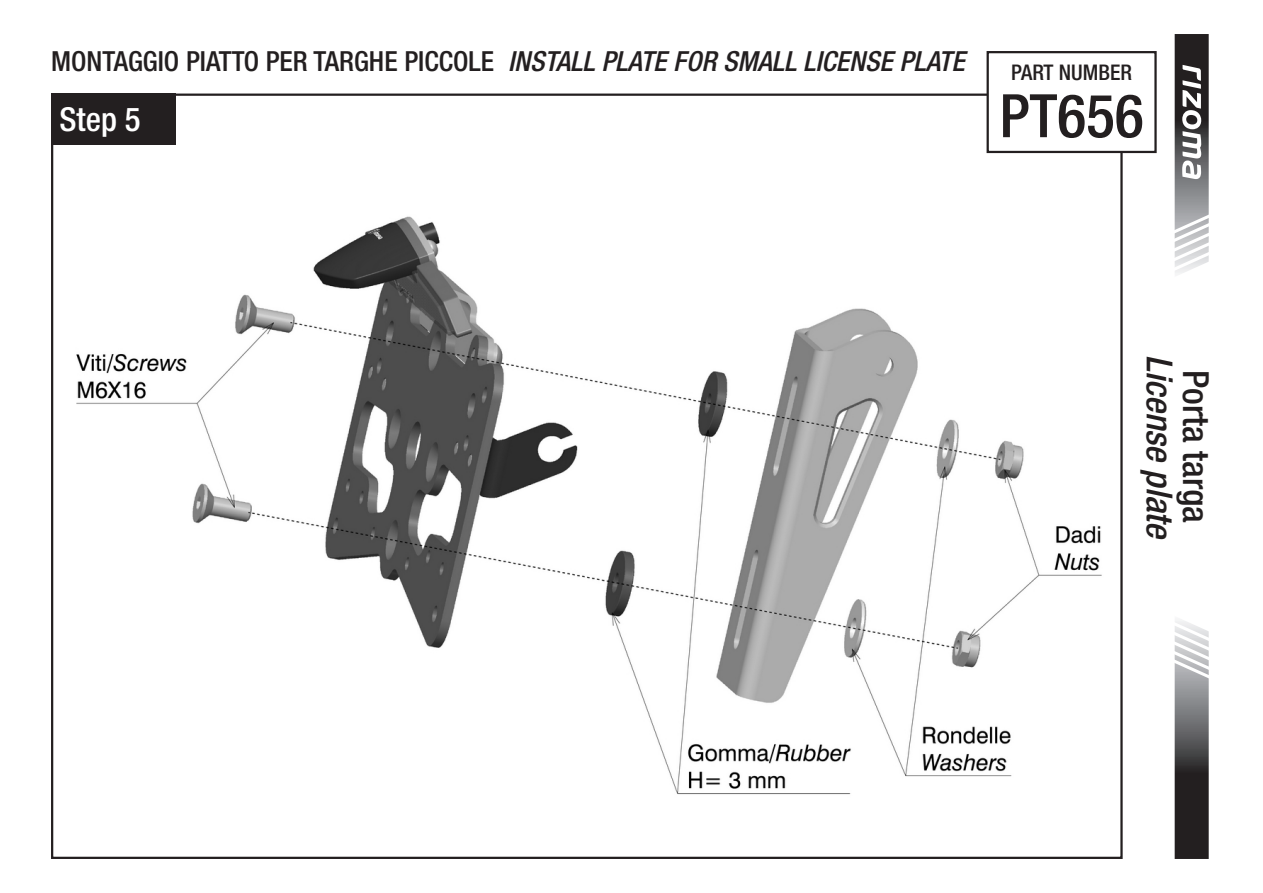
<style>
.page{position:relative;width:1263px;height:893px;background:#fff}
.page>*{position:absolute;margin:0;border:0;box-sizing:border-box;transform-origin:0 0}
.t1{font:500 condensed 60px "Helvetica Neue LT Std";color:#231f20}
.t2{font:italic 500 condensed 36px "Helvetica Neue LT Std";color:#231f20}
.t3{font:500 condensed 36px "Helvetica Neue LT Std";color:#231f20}
.t4{font:500 condensed 33px "Helvetica Neue LT Std";color:#fff}
.t5{font:italic 500 condensed 27.6px "Helvetica Neue LT Std";color:#231f20}
.t6{font:500 condensed 21.6px "Helvetica Neue LT Std";color:#231f20}
.s1{font-style:normal}
</style>
<div class="page">
<img style="left:76px;top:104px;width:1037px;height:691px">
<div style="left:51px;top:94px;width:124px;height:51px;background:#231f20"></div>
<svg style="left:1174px;top:620px;width:35px;height:239px;background:#706f70"></svg>
<div style="left:988px;top:52px;width:167px;height:100px;background:#fff"></div>
<div style="left:986px;top:51px;width:171px;height:102px;border:2px solid #231f20"></div>
<svg style="left:1174px;top:34px;width:35px;height:240px"></svg>
<p class="t5" style="left:51px;top:45px;width:915px"><span class="s1">MONTAGGIO PIATTO PER TARGHE PICCOLE</span> INSTALL PLATE FOR SMALL LICENSE PLATE</p>
<p class="t4" style="left:60px;top:99px;width:83px">Step 5</p>
<p class="t6" style="left:1011px;top:59px;width:122px">PART NUMBER</p>
<h1 class="t1" style="left:999px;top:80px;width:146px">PT656</h1>
<h2 class="t2" style="left:1181px;top:355px;width:187px;rotate:90deg">License plate</h2>
<h2 class="t3" style="left:1217px;top:370px;width:155px;rotate:90deg">Porta targa</h2>
</div>
